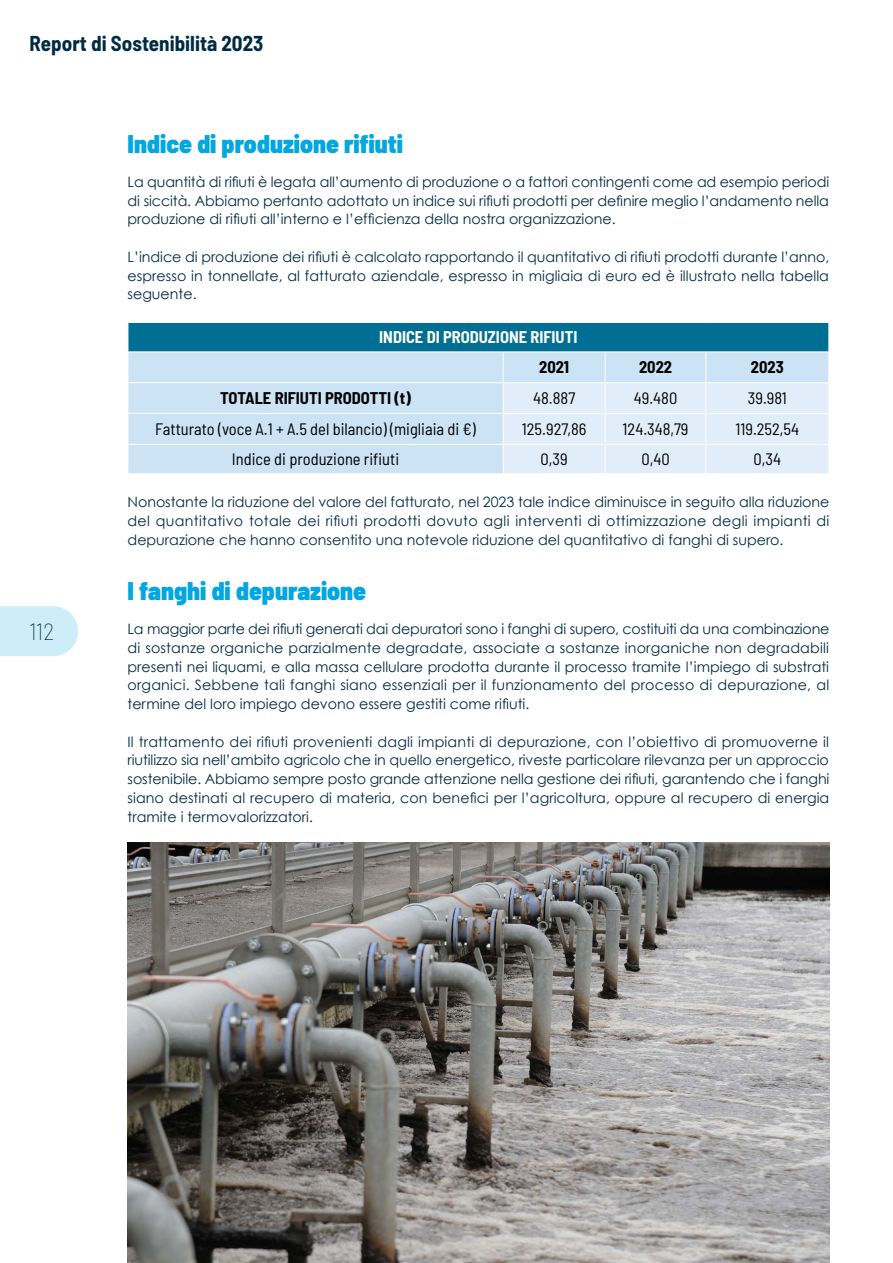
<style>
.page{position:relative;width:893px;height:1263px;background:#fff}
.page>*{position:absolute;margin:0;border:0;box-sizing:border-box;transform-origin:0 0}
.t1{font:900 semi-condensed 25.5px "Barlow";color:#00a7e1}
.t2{font:100 semi-condensed 24px "Barlow";color:#002b42}
.t3{font:700 semi-condensed 21px "Barlow";color:#002b42}
.t4{font:semi-condensed 16.5px "Barlow";color:#000}
.t5{font:700 semi-condensed 16.5px "Barlow";color:#000}
.t6{font:700 semi-condensed 16.5px "Barlow";color:#fff}
.t7{font:14.25px/18.8px "Century Gothic";color:#002b42;text-align:justify}
</style>
<div class="page">
<svg style="left:0;top:606px;width:78px;height:50px;background:#d0eef9"></svg>
<div style="left:128px;top:322px;width:701px;height:30px;background:#006f93"></div>
<div style="left:129px;top:352px;width:699px;height:121px;background:#cbe3f5"></div>
<hr style="left:128px;top:322px;width:375px;height:1px;background:#fff">
<svg style="left:128px;top:323px;width:1px;height:28px"></svg>
<hr style="left:503px;top:322px;width:102px;height:1px;background:#fff">
<hr style="left:605px;top:322px;width:101px;height:1px;background:#fff">
<hr style="left:706px;top:322px;width:123px;height:1px;background:#fff">
<svg style="left:828px;top:323px;width:1px;height:28px"></svg>
<hr style="left:128px;top:351px;width:375px;height:1px;background:#fff">
<hr style="left:503px;top:351px;width:102px;height:1px;background:#fff">
<hr style="left:503px;top:352px;width:1px;height:30px;background:#fff">
<hr style="left:605px;top:351px;width:101px;height:1px;background:#fff">
<hr style="left:605px;top:352px;width:1px;height:30px;background:#fff">
<hr style="left:706px;top:351px;width:123px;height:1px;background:#fff">
<hr style="left:705px;top:352px;width:1px;height:30px;background:#fff">
<hr style="left:128px;top:382px;width:375px;height:1px;background:#fff">
<hr style="left:503px;top:382px;width:102px;height:1px;background:#fff">
<hr style="left:605px;top:382px;width:101px;height:1px;background:#fff">
<hr style="left:706px;top:382px;width:123px;height:1px;background:#fff">
<hr style="left:128px;top:413px;width:375px;height:1px;background:#fff">
<hr style="left:128px;top:444px;width:375px;height:1px;background:#fff">
<svg style="left:128px;top:445px;width:1px;height:28px"></svg>
<div style="left:503px;top:383px;width:325px;height:90px;background:#e1eef9"></div>
<img style="left:128px;top:842px;width:701px;height:421px">
<h3 class="t3" style="left:30px;top:28px;width:235px">Report di Sostenibilità 2023</h3>
<h1 class="t1" style="left:128px;top:125px;width:277px">Indice di produzione rifiuti</h1>
<p class="t7" style="left:128px;top:172px;width:703px">La quantità di rifiuti è legata all’aumento di produzione o a fattori contingenti come ad esempio periodi di siccità. Abbiamo pertanto adottato un indice sui rifiuti prodotti per definire meglio l’andamento nella produzione di rifiuti all’interno e l’efficienza della nostra organizzazione.</p>
<p class="t7" style="left:128px;top:247px;width:703px">L’indice di produzione dei rifiuti è calcolato rapportando il quantitativo di rifiuti prodotti durante l’anno, espresso in tonnellate, al fatturato aziendale, espresso in migliaia di euro ed è illustrato nella tabella seguente.</p>
<h2 class="t2" style="left:30px;top:614px;width:26px">112</h2>
<p class="t6" style="left:379px;top:325px;width:200px">INDICE DI PRODUZIONE RIFIUTI</p>
<p class="t5" style="left:539px;top:355px;width:31px">2021</p>
<p class="t5" style="left:639px;top:355px;width:35px">2022</p>
<p class="t5" style="left:751px;top:355px;width:34px">2023</p>
<p class="t5" style="left:220px;top:386px;width:192px">TOTALE RIFIUTI PRODOTTI (t)</p>
<p class="t4" style="left:533px;top:386px;width:44px">48.887</p>
<p class="t4" style="left:634px;top:386px;width:45px">49.480</p>
<p class="t4" style="left:748px;top:386px;width:40px">39.981</p>
<p class="t4" style="left:155px;top:417px;width:322px">Fatturato (voce A.1 + A.5 del bilancio) (migliaia di €)</p>
<p class="t4" style="left:522px;top:417px;width:66px">125.927,86</p>
<p class="t4" style="left:623px;top:417px;width:67px">124.348,79</p>
<p class="t4" style="left:735px;top:417px;width:65px">119.252,54</p>
<p class="t4" style="left:232px;top:447px;width:169px">Indice di produzione rifiuti</p>
<p class="t4" style="left:541px;top:447px;width:29px">0,39</p>
<p class="t4" style="left:641px;top:447px;width:30px">0,40</p>
<p class="t4" style="left:754px;top:447px;width:29px">0,34</p>
<p class="t7" style="left:128px;top:492px;width:703px">Nonostante la riduzione del valore del fatturato, nel 2023 tale indice diminuisce in seguito alla riduzione del quantitativo totale dei rifiuti prodotti dovuto agli interventi di ottimizzazione degli impianti di depurazione che hanno consentito una notevole riduzione del quantitativo di fanghi di supero.</p>
<h1 class="t1" style="left:128px;top:573px;width:240px">I fanghi di depurazione</h1>
<p class="t7" style="left:128px;top:619px;width:703px">La maggior parte dei rifiuti generati dai depuratori sono i fanghi di supero, costituiti da una combinazione di sostanze organiche parzialmente degradate, associate a sostanze inorganiche non degradabili presenti nei liquami, e alla massa cellulare prodotta durante il processo tramite l’impiego di substrati organici. Sebbene tali fanghi siano essenziali per il funzionamento del processo di depurazione, al termine del loro impiego devono essere gestiti come rifiuti.</p>
<p class="t7" style="left:128px;top:732px;width:703px">Il trattamento dei rifiuti provenienti dagli impianti di depurazione, con l’obiettivo di promuoverne il riutilizzo sia nell’ambito agricolo che in quello energetico, riveste particolare rilevanza per un approccio sostenibile. Abbiamo sempre posto grande attenzione nella gestione dei rifiuti, garantendo che i fanghi siano destinati al recupero di materia, con benefici per l’agricoltura, oppure al recupero di energia tramite i termovalorizzatori.</p>
</div>
